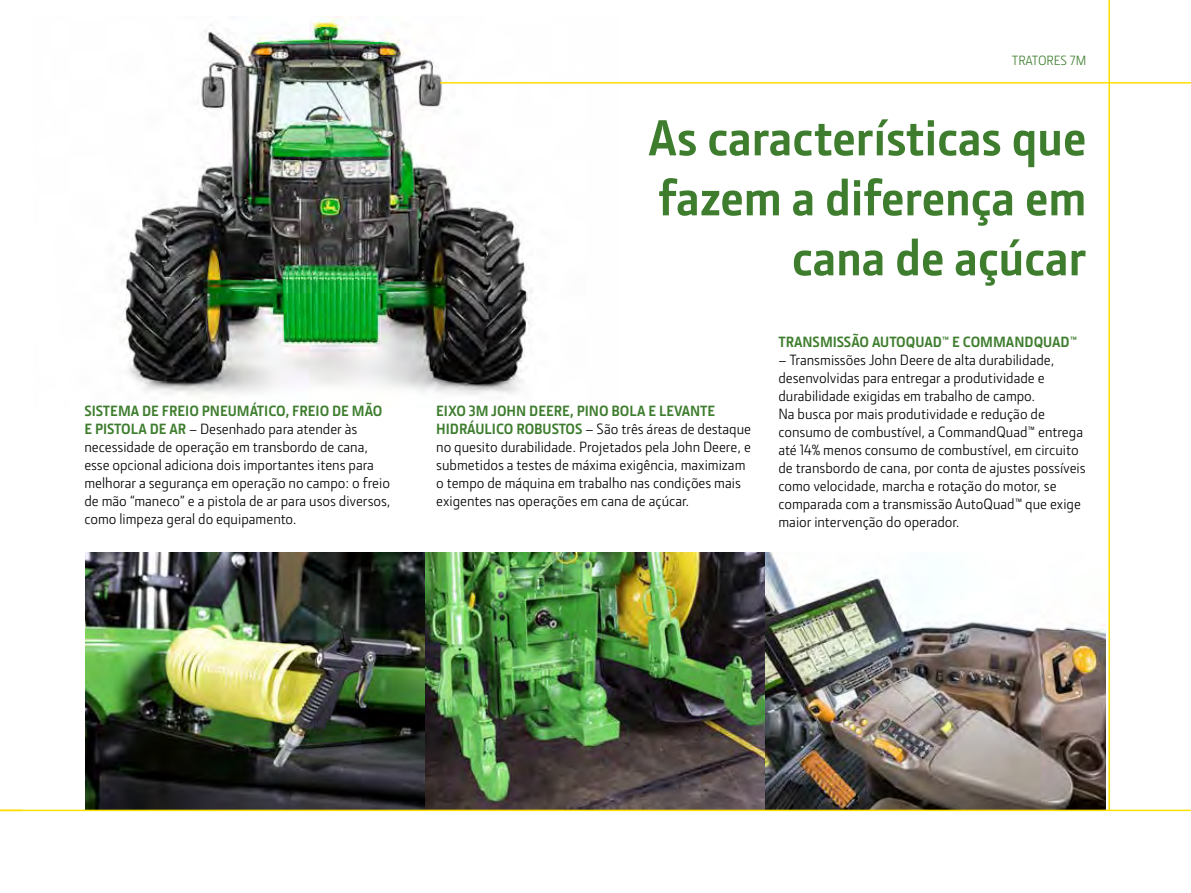
<style>
.page{position:relative;width:1191px;height:893px;background:#fff}
.page>*{position:absolute;margin:0;border:0;box-sizing:border-box;transform-origin:0 0}
.t1{font:700 51px/60px "JD Sans Pro";color:#3e7d2e;text-align:right}
.t2{font:15px/18px "JD Sans Pro";color:#000}
.t3{font:700 15px "JD Sans Pro";color:#3e7d2e}
.t4{font:13.5px "JD Sans Pro";color:#3e7d2e}
.s1{font-weight:700;color:#3e7d2e}
</style>
<div class="page">
<img style="left:85px;top:553px;width:1021px;height:257px">
<img style="left:121px;top:17px;width:411px;height:378px">
<hr style="left:440px;top:82px;width:751px;height:2px;background:#ffdf00">
<hr style="left:0;top:810px;width:1191px;height:1px;background:#ffdf00">
<hr style="left:1108px;top:0;width:2px;height:810px;background:#ffdf00">
<p class="t4" style="left:1011px;top:52px;width:76px">TRATORES 7M</p>
<h1 class="t1" style="left:648px;top:106px;width:439px">As características que fazem a diferença em cana de açúcar</h1>
<p class="t2" style="left:84px;top:401px;width:308px"><span class="s1">SISTEMA DE FREIO PNEUMÁTICO, FREIO DE MÃO E PISTOLA DE AR</span> – Desenhado para atender às necessidade de operação em transbordo de cana, esse opcional adiciona dois importantes itens para melhorar a segurança em operação no campo: o freio de mão “maneco” e a pistola de ar para usos diversos, como limpeza geral do equipamento.</p>
<p class="t2" style="left:436px;top:401px;width:316px"><span class="s1">EIXO 3M JOHN DEERE, PINO BOLA E LEVANTE HIDRÁULICO ROBUSTOS</span> – São três áreas de destaque no quesito durabilidade. Projetados pela John Deere, e submetidos a testes de máxima exigência, maximizam o tempo de máquina em trabalho nas condições mais exigentes nas operações em cana de açúcar.</p>
<p class="t3" style="left:778px;top:332px;width:300px">TRANSMISSÃO AUTOQUAD™ E COMMANDQUAD™</p>
<p class="t2" style="left:778px;top:351px;width:309px">– Transmissões John Deere de alta durabilidade, desenvolvidas para entregar a produtividade e durabilidade exigidas em trabalho de campo.<br>Na busca por mais produtividade e redução de consumo de combustível, a CommandQuad™ entrega até 14% menos consumo de combustível, em circuito de transbordo de cana, por conta de ajustes possíveis como velocidade, marcha e rotação do motor, se comparada com a transmissão AutoQuad™ que exige maior intervenção do operador.</p>
</div>
